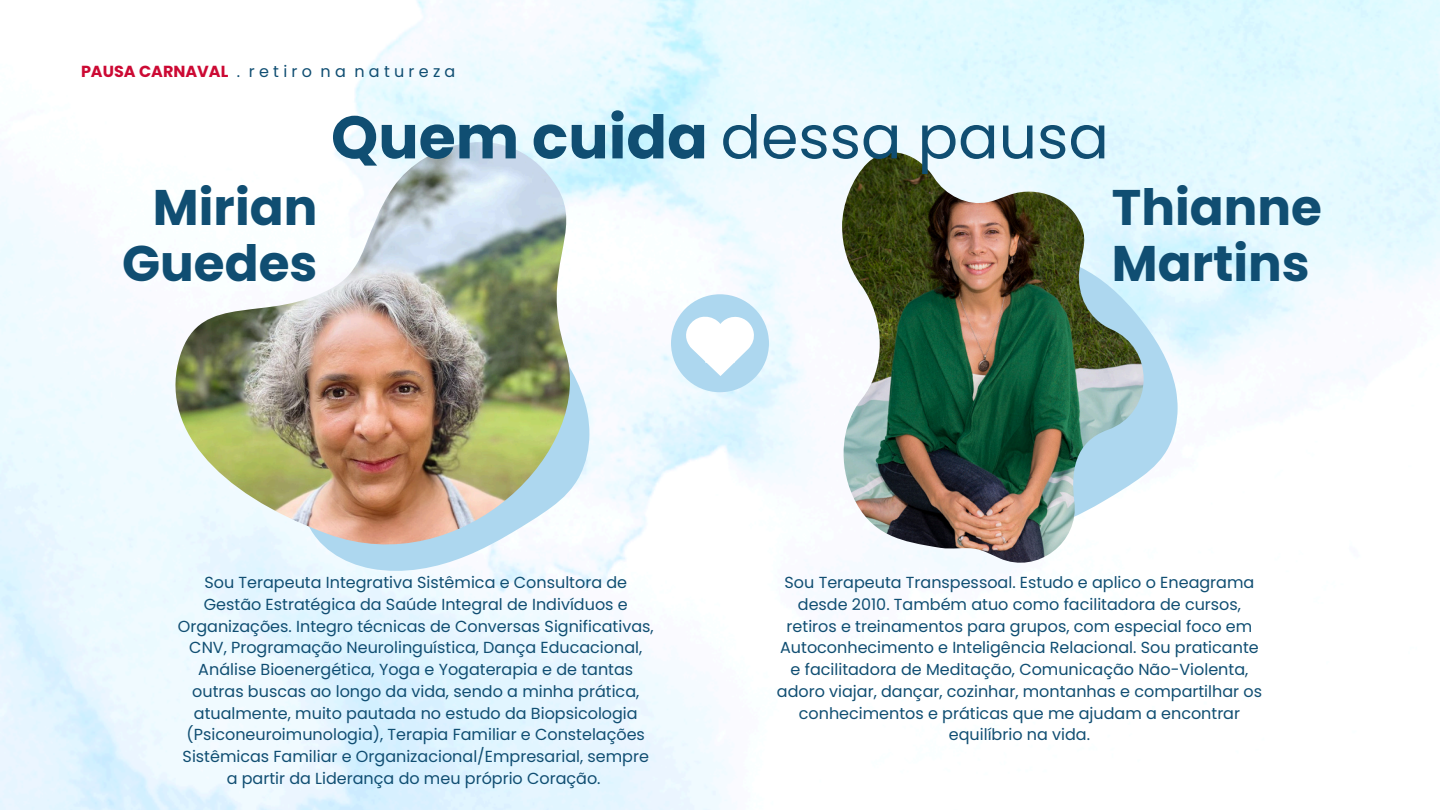
<style>
.page{position:relative;width:1440px;height:810px;background:#fff}
.page>*{position:absolute;margin:0;border:0;box-sizing:border-box;transform-origin:0 0}
.t1{font:60px "Poppins";color:#104e72}
.t2{font:700 50px/56.2px "Poppins";color:#104e72}
.t3{font:16px/21.8px "Poppins";color:#104e72;text-align:center}
.t4{font:16px "Poppins";letter-spacing:.265em;color:#104e72}
.s1{font-weight:700;color:#cc0a34}
.s2{font-weight:700}
</style>
<div class="page">
<svg style="left:1143px;top:255px;width:34px;height:236px"></svg>
<img style="left:841px;top:152px;width:302px;height:411px">
<svg style="left:294px;top:277px;width:295px;height:298px"></svg>
<img style="left:175px;top:142px;width:395px;height:403px">
<svg style="left:671px;top:294px;width:98px;height:98px"></svg>
<p class="t4" style="left:81px;top:60px;width:376px"><span class="s1">PAUSACARNAVAL</span> . retiro na natureza</p>
<p class="t2" style="left:122px;top:179px;width:197px;text-align:right">Mirian<br>Guedes</p>
<p class="t1" style="left:331px;top:95px;width:779px"><span class="s2">Quem cuida</span> dessa pausa</p>
<p class="t2" style="left:1112px;top:179px;width:212px">Thianne<br>Martins</p>
<h2 class="t3" style="left:178px;top:572px;width:477px">Sou Terapeuta Integrativa Sistêmica e Consultora de Gestão Estratégica da Saúde Integral de Indivíduos e Organizações. Integro técnicas de Conversas Significativas, CNV, Programação Neurolinguística, Dança Educacional, Aná lise Bioenergética, Yoga e Yogaterapia e de tantas outras buscas ao longo da vida, sendo a minha prática, atualmente, muito pautada no estudo da Biopsicologia (Psiconeuroimunologia), Terapia Familiar e Constelações Sistêmicas Familiar e Organizacional/Empresarial, sempre a partir da Liderança do meu próprio Coração.</h2>
<h2 class="t3" style="left:777px;top:572px;width:487px">Sou Terapeuta Transpessoal. Estudo e aplico o Eneagrama desde 2010. Também atuo como facilitadora de cursos, retiros e treinamentos para grupos, com especial foco em Autoconhecimento e Inteligência Relacional. Sou praticante e facilitadora de Meditação, Comunicação Não-Violenta, adoro viajar, dançar, cozinhar, montanhas e compartilhar os conhecimentos e práticas que me ajudam a encontrar equilíbrio na vida.</h2>
</div>
